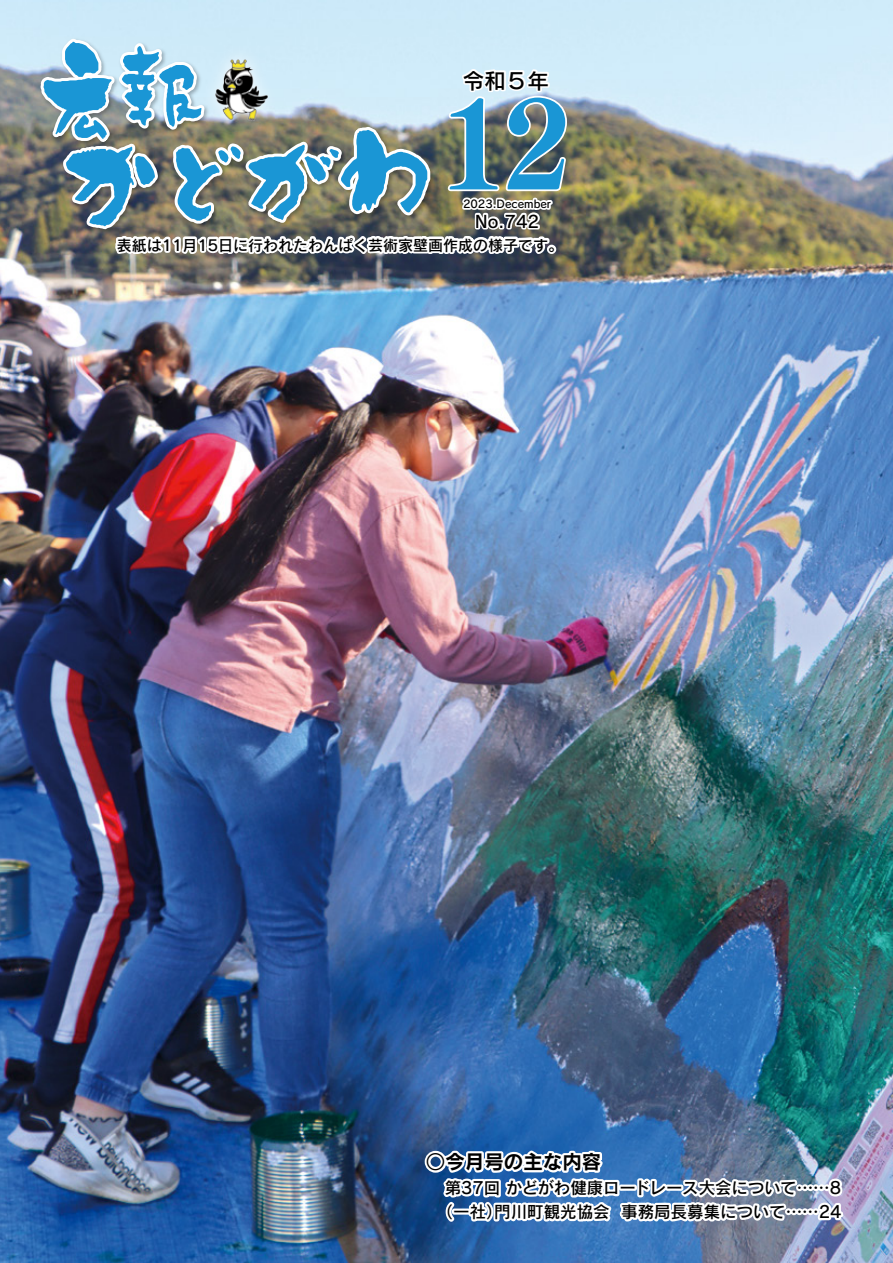
<style>
.page{position:relative;width:893px;height:1263px;background:#fff}
.page>*{position:absolute;margin:0;border:0;box-sizing:border-box;transform-origin:0 0}
.t1{font:120px "Tsuku BMD Min Std E";color:#1a96d5}
.t2{font:21.6px "Rodin Pro N DB";color:#000}
.t3{font:19.5px "Rodin Pro N B";color:#000}
.t4{font:16.8px "Rodin Pro N DB";color:#000}
.t5{font:16.5px/24px "Rodin Pro N DB";letter-spacing:-.005em;color:#000;text-align:right}
.t6{font:15px "Rodin Pro N DB";color:#000}
.t7{font:10.8px "Rodin Pro N DB";color:#000}
</style>
<div class="page">
<img style="left:0;top:0;width:893px;height:1263px">
<img style="left:422px;top:1147px;width:426px;height:79px">
<img style="left:35px;top:0;width:534px;height:419px">
<h2 class="t2" style="left:463px;top:66px;width:88px">令和５年</h2>
<h1 class="t1" style="left:440px;top:36px;width:132px">12</h1>
<p class="t7" style="left:463px;top:197px;width:90px">2023.December</p>
<p class="t4" style="left:475px;top:210px;width:66px">No.742</p>
<p class="t6" style="left:117px;top:235px;width:448px">表紙は11月15日に行われたわんぱく芸術家壁画作成の様子です。</p>
<p class="t3" style="left:426px;top:1149px;width:177px">○今月号の主な内容</p>
<p class="t5" style="left:445px;top:1175px;width:398px">第37回かどがわ健康ロードレース大会について......8事務局長募集について......24</p>
<p class="t5" style="left:436px;top:1199px;width:67px">（一社）</p>
<p class="t5" style="left:494px;top:1199px;width:117px">門川町観光協会</p>
</div>
